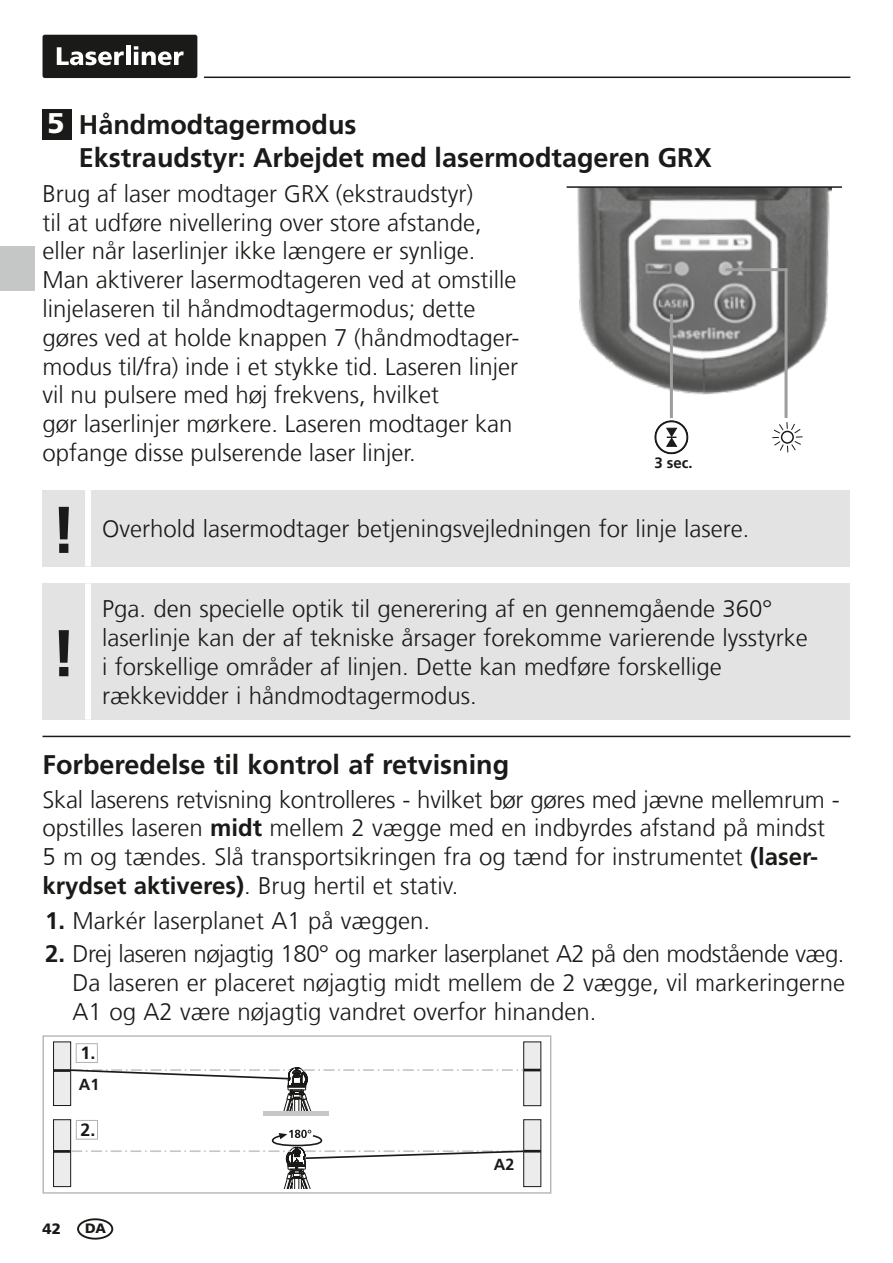
<style>
.page{position:relative;width:893px;height:1263px;background:#fff}
.page>*{position:absolute;margin:0;border:0;box-sizing:border-box;transform-origin:0 0}
.t1{font:700 66px "Frutiger LT Com";color:#1a1a18}
.t2{font:700 27px/32.4px "Frutiger LT Com";color:#1a1a18}
.t3{font:300 24px/28.8px "Frutiger LT Com";color:#1a1a18}
.t4{font:700 17.7px "Frutiger LT Com";color:#1a1a18}
.t5{font:700 16.2px "Frutiger LT Com";color:#1a1a18}
.t6{font:700 15px "Frutiger LT Com";color:#1a1a18}
.t7{font:900 15px "Frutiger LT Com";color:#1a1a18}
.t8{font:900 13.5px "Frutiger LT Com";color:#1a1a18}
.s1{font-weight:900;font-size:28.5px;color:#fff}
.s2{font-weight:700}
</style>
<div class="page">
<hr style="left:204px;top:77px;width:646px;height:1px;background:#1a1a18">
<div style="left:43px;top:35px;width:154px;height:43px;background:#1a1a18;border-radius:2px"></div>
<svg style="left:57px;top:47px;width:67px;height:18px"></svg>
<hr style="left:126px;top:46px;width:4px;height:19px;background:#fff">
<svg style="left:134px;top:46px;width:50px;height:19px"></svg>
<div style="left:0;top:247px;width:34px;height:44px;background:#c5c6c6"></div>
<div style="left:43px;top:109px;width:29px;height:30px;background:#1a1a18"></div>
<div style="left:43px;top:490px;width:807px;height:76px;background:#e3e3e3"></div>
<div style="left:85px;top:490px;width:6px;height:76px;background:#fff"></div>
<div style="left:43px;top:583px;width:807px;height:136px;background:#e3e3e3"></div>
<div style="left:85px;top:583px;width:6px;height:136px;background:#fff"></div>
<hr style="left:43px;top:736px;width:807px;height:1px;background:#1a1a18">
<div style="left:43px;top:1035px;width:508px;height:158px;border:1px solid #b1b2b3"></div>
<div style="left:524px;top:1042px;width:17px;height:64px;background:#ececed"></div>
<div style="left:54px;top:1120px;width:17px;height:66px;background:#ececed"></div>
<div style="left:53px;top:1119px;width:18px;height:68px;border:1px solid #1a1a18"></div>
<div style="left:54px;top:1042px;width:17px;height:63px;background:#ececed"></div>
<div style="left:53px;top:1042px;width:18px;height:64px;border:1px solid #1a1a18"></div>
<hr style="left:53px;top:1069px;width:17px;height:3px;background:#1a1a18">
<hr style="left:53px;top:1150px;width:18px;height:3px;background:#1a1a18">
<div style="left:76px;top:1120px;width:22px;height:19px;border:1px solid #b1b2b3"></div>
<div style="left:76px;top:1043px;width:22px;height:20px;border:1px solid #b1b2b3"></div>
<div style="left:524px;top:1120px;width:17px;height:66px;background:#ececed"></div>
<div style="left:524px;top:1119px;width:17px;height:68px;border:1px solid #1a1a18"></div>
<div style="left:264px;top:1111px;width:65px;height:5px;background:#c5c6c6"></div>
<svg style="left:68px;top:1067px;width:473px;height:46px"></svg>
<svg style="left:71px;top:1130px;width:470px;height:58px"></svg>
<div style="left:77px;top:1218px;width:36px;height:21px;border:2px solid #1a1a18;border-radius:50%"></div>
<img style="left:566px;top:187px;width:265px;height:229px">
<hr style="left:567px;top:186px;width:275px;height:2px;background:#1a1a18">
<svg style="left:654px;top:420px;width:34px;height:34px"></svg>
<svg style="left:772px;top:422px;width:30px;height:30px"></svg>
<div style="left:781px;top:431px;width:13px;height:13px;border:2px solid #1a1a18;border-radius:50%"></div>
<hr style="left:784px;top:268px;width:3px;height:150px;background:#9c9d9d">
<hr style="left:670px;top:314px;width:3px;height:104px;background:#9c9d9d">
<hr style="left:725px;top:268px;width:62px;height:3px;background:#9c9d9d">
<p class="t2" style="left:79px;top:109px;width:634px;text-indent:-32px"><span class="s1">5</span> Håndmodtagermodus<br>Ekstraudstyr: Arbejdet med lasermodtageren GRX</p>
<p class="t3" style="left:43px;top:179px;width:479px">Brug af laser modtager GRX (ekstraudstyr)<br>til at udføre nivellering over store afstande, eller når laserlinjer ikke længere er synlige.<br>Man aktiverer lasermodtageren ved at omstille linjelaseren til håndmodtagermodus; dette gøres ved at holde knappen 7 (håndmodtager&shy;modus til/fra) inde i et stykke tid. Laseren linjer vil nu pulsere med høj frekvens, hvilket<br>gør laserlinjer mørkere. Laseren modtager kan opfange disse pulserende laser linjer.</p>
<p class="t6" style="left:654px;top:454px;width:40px">3 sec.</p>
<h1 class="t1" style="left:51px;top:491px;width:27px">!</h1>
<h1 class="t1" style="left:51px;top:614px;width:27px">!</h1>
<p class="t3" style="left:102px;top:515px;width:649px">Overhold lasermodtager betjeningsvejledningen for linje lasere.</p>
<p class="t3" style="left:102px;top:595px;width:707px">Pga. den specielle optik til generering af en gennemgående 360° laserlinje kan der af tekniske årsager forekomme varierende lysstyrke i forskellige områder af linjen. Dette kan medføre forskellige rækkevidder i håndmodtagermodus.</p>
<p class="t2" style="left:43px;top:749px;width:468px">Forberedelse til kontrol af retvisning</p>
<p class="t3" style="left:43px;top:785px;width:799px">Skal laserens retvisning kontrolleres - hvilket bør gøres med jævne mellemrum - opstilles laseren <span class="s2">midt</span> mellem 2 vægge med en indbyrdes afstand på mindst 5 m og tændes. Slå transportsikringen fra og tænd for instrumentet <span class="s2">(laser&shy;krydset aktiveres)</span>. Brug hertil et stativ.</p>
<p class="t3" style="left:45px;top:906px;width:386px"><span class="s2">1.</span> Markér laserplanet A1 på væggen.</p>
<p class="t3" style="left:73px;top:939px;width:774px;text-align:justify;text-indent:-27px"><span class="s2">2.</span> Drej laseren nøjagtig 180° og marker laserplanet A2 på den modstående væg.<br>Da laseren er placeret nøjagtig midt mellem de 2 vægge, vil markeringerne A1 og A2 være nøjagtig vandret overfor hinanden.</p>
<p class="t4" style="left:80px;top:1043px;width:16px">1.</p>
<p class="t5" style="left:79px;top:1075px;width:22px">A1</p>
<p class="t4" style="left:81px;top:1119px;width:16px">2.</p>
<p class="t7" style="left:43px;top:1219px;width:20px">42</p>
<p class="t8" style="left:85px;top:1220px;width:23px">DA</p>
<p class="t5" style="left:494px;top:1154px;width:22px">A2</p>
</div>
